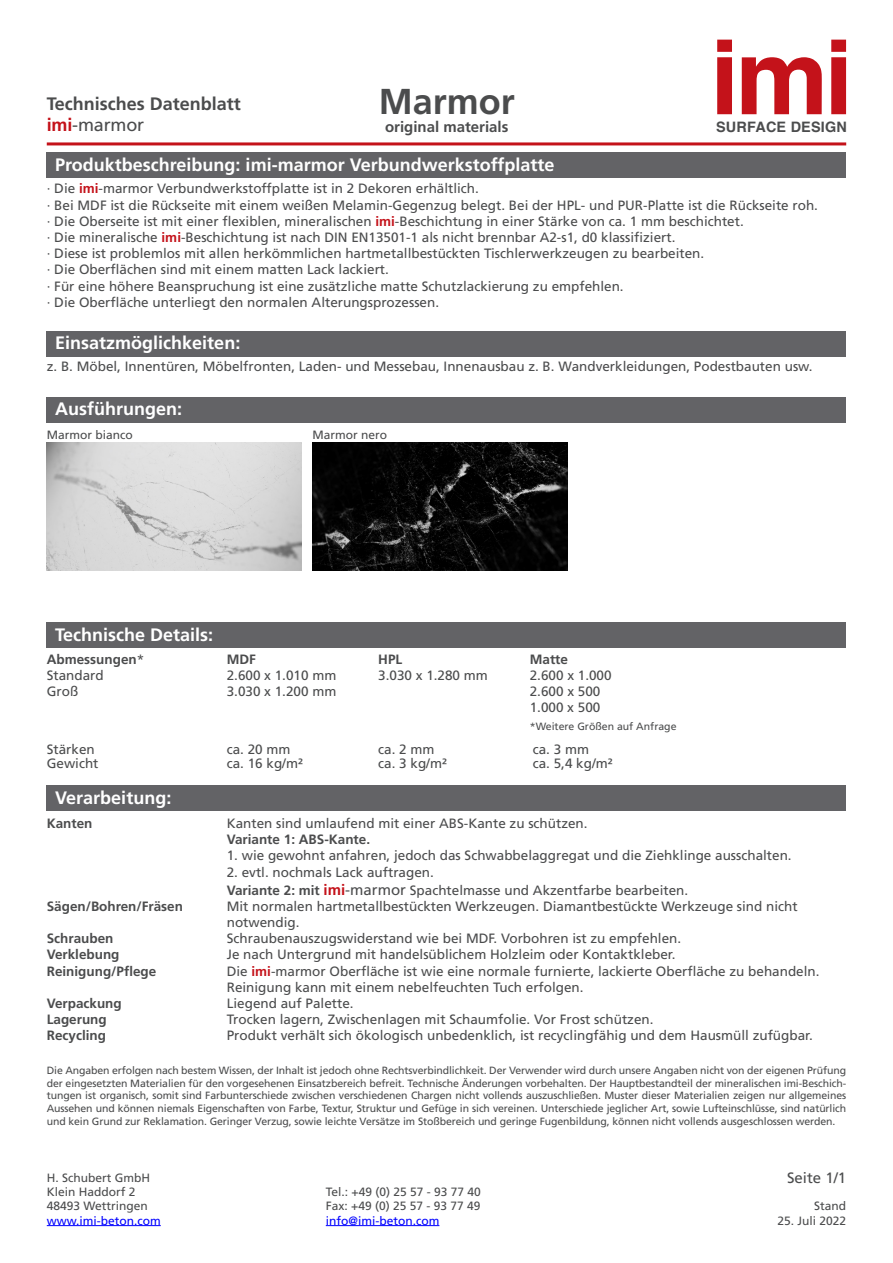
<style>
.page{position:relative;width:893px;height:1263px;background:#fff}
.page>*{position:absolute;margin:0;border:0;box-sizing:border-box;transform-origin:0 0}
.t1{font:700 36px "Frutiger LT Std";color:#4b4c4d}
.t2{font:700 18px "Frutiger LT Std";color:#fff}
.t3{font:700 18px/21.6px "Frutiger LT Std";color:#4b4c4d}
.t4{font:700 15px "Frutiger LT Std";color:#4b4c4d}
.t5{font:15px "Frutiger LT Std";color:#4b4c4d}
.t6{font:700 14.4px "Helvetica";letter-spacing:.015em;color:#4b4c4d}
.t7{font:13.5px/16.2px "Frutiger LT Std";color:#4b4c4d}
.t8{font:700 13.5px "Frutiger LT Std";color:#4b4c4d}
.t9{font:12px/14.4px "Frutiger LT Std";color:#4b4c4d}
.t10{font:12px "Frutiger LT Std";color:#00f}
.t11{font:10.5px/12.6px "Frutiger LT Std";letter-spacing:-.01em;color:#4b4c4d;text-align:justify}
.s1{color:#c4121a}
.s2{font-weight:400}
.s3{font-weight:700;color:#c4121a}
.s4{font-weight:700}
.s5{font-weight:700;font-size:15px;color:#c4121a}
.s6{font-size:15px}
</style>
<div class="page">
<div style="left:47px;top:152px;width:799px;height:26px;background:#636366"></div>
<div style="left:47px;top:332px;width:799px;height:25px;background:#636366"></div>
<div style="left:47px;top:397px;width:799px;height:25px;background:#636366"></div>
<div style="left:47px;top:785px;width:799px;height:26px;background:#636366"></div>
<div style="left:47px;top:622px;width:799px;height:26px;background:#636366"></div>
<img style="left:47px;top:443px;width:255px;height:127px">
<img style="left:313px;top:443px;width:254px;height:127px">
<svg style="left:717px;top:40px;width:15px;height:74px"></svg>
<svg style="left:742px;top:57px;width:80px;height:57px"></svg>
<svg style="left:831px;top:40px;width:15px;height:74px"></svg>
<hr style="left:47px;top:142px;width:799px;height:3px;background:#c4121a">
<hr style="left:47px;top:1225px;width:114px;height:1px;background:#00f">
<hr style="left:326px;top:1225px;width:113px;height:1px;background:#00f">
<h2 class="t3" style="left:47px;top:93px;width:196px">Technisches Datenblatt <span class="s1">imi</span><span class="s2">-marmor</span></h2>
<h1 class="t1" style="left:379px;top:80px;width:138px">Marmor</h1>
<p class="t4" style="left:385px;top:118px;width:125px">original materials</p>
<p class="t6" style="left:716px;top:115px;width:132px">SURFACE DESIGN</p>
<h2 class="t2" style="left:55px;top:154px;width:501px">Produktbeschreibung: imi-marmor Verbundwerkstoffplatte</h2>
<p class="t7" style="left:47px;top:181px;width:773px">· Die <span class="s3">imi</span>-marmor Verbundwerkstoffplatte ist in 2 Dekoren erhältlich.<br>· Bei MDF ist die Rückseite mit einem weißen Melamin-Gegenzug belegt. Bei der HPL- und PUR-Platte ist die Rückseite roh. · Die Oberseite ist mit einer flexiblen, mineralischen <span class="s3">imi</span>-Beschichtung in einer Stärke von ca. 1 mm beschichtet.<br>· Die mineralische <span class="s3">imi</span>-Beschichtung ist nach DIN EN13501-1 als nicht brennbar A2-s1, d0 klassifiziert.<br>· Diese ist problemlos mit allen herkömmlichen hartmetallbestückten Tischlerwerkzeugen zu bearbeiten.<br>· Die Oberflächen sind mit einem matten Lack lackiert.<br>· Für eine höhere Beanspruchung ist eine zusätzliche matte Schutzlackierung zu empfehlen.<br>· Die Oberfläche unterliegt den normalen Alterungsprozessen.</p>
<h2 class="t2" style="left:55px;top:332px;width:187px">Einsatzmöglichkeiten:</h2>
<p class="t7" style="left:47px;top:358px;width:767px">z. B. Möbel, Innentüren, Möbelfronten, Laden- und Messebau, Innenausbau z. B. Wandverkleidungen, Podestbauten usw.</p>
<h2 class="t2" style="left:55px;top:398px;width:128px">Ausführungen:</h2>
<p class="t9" style="left:47px;top:427px;width:88px">Marmor bianco</p>
<p class="t9" style="left:313px;top:427px;width:76px">Marmor nero</p>
<h2 class="t2" style="left:55px;top:624px;width:160px">Technische Details:</h2>
<p class="t8" style="left:47px;top:651px;width:99px">Abmessungen<span class="s2">*</span></p>
<p class="t8" style="left:227px;top:651px;width:31px">MDF</p>
<p class="t8" style="left:378px;top:651px;width:26px">HPL</p>
<p class="t8" style="left:530px;top:651px;width:40px">Matte</p>
<p class="t7" style="left:47px;top:667px;width:59px">Standard</p>
<p class="t7" style="left:227px;top:667px;width:111px">2.600 x 1.010 mm</p>
<p class="t7" style="left:378px;top:667px;width:111px">3.030 x 1.280 mm</p>
<p class="t7" style="left:530px;top:667px;width:83px">2.600 x 1.000</p>
<p class="t7" style="left:47px;top:683px;width:33px">Groß</p>
<p class="t7" style="left:227px;top:683px;width:111px">3.030 x 1.200 mm</p>
<p class="t7" style="left:530px;top:683px;width:72px">2.600 x 500<br>1.000 x 500</p>
<p class="t11" style="left:530px;top:720px;width:148px">*Weitere Größen auf Anfrage</p>
<p class="t7" style="left:47px;top:742px;width:50px">Stärken</p>
<p class="t7" style="left:227px;top:742px;width:65px">ca. 20 mm</p>
<p class="t7" style="left:378px;top:742px;width:58px">ca. 2 mm</p>
<p class="t7" style="left:533px;top:742px;width:58px">ca. 3 mm</p>
<p class="t7" style="left:47px;top:755px;width:53px">Gewicht</p>
<p class="t7" style="left:227px;top:755px;width:78px">ca. 16 kg/m²</p>
<p class="t7" style="left:378px;top:755px;width:70px">ca. 3 kg/m²</p>
<p class="t7" style="left:533px;top:755px;width:81px">ca. 5,4 kg/m²</p>
<h2 class="t2" style="left:55px;top:787px;width:118px">Verarbeitung:</h2>
<p class="t8" style="left:47px;top:815px;width:47px">Kanten</p>
<p class="t7" style="left:227px;top:815px;width:362px">Kanten sind umlaufend mit einer ABS-Kante zu schützen.</p>
<p class="t8" style="left:227px;top:831px;width:145px">Variante 1: ABS-Kante.</p>
<p class="t7" style="left:227px;top:848px;width:566px">1. wie gewohnt anfahren, jedoch das Schwabbelaggregat und die Ziehklinge ausschalten.</p>
<p class="t7" style="left:227px;top:863px;width:463px;line-height:18px">2. evtl. nochmals Lack auftragen.<br><span class="s4">Variante 2: mit</span> <span class="s5">imi</span><span class="s6">-marmor</span> Spachtelmasse und Akzentfarbe bearbeiten.</p>
<p class="t8" style="left:47px;top:898px;width:138px">Sägen/Bohren/Fräsen</p>
<p class="t7" style="left:227px;top:898px;width:572px">Mit normalen hartmetallbestückten Werkzeugen. Diamantbestückte Werkzeuge sind nicht notwendig.</p>
<p class="t8" style="left:47px;top:930px;width:68px">Schrauben</p>
<p class="t7" style="left:227px;top:930px;width:456px">Schraubenauszugswiderstand wie bei MDF. Vorbohren ist zu empfehlen.</p>
<p class="t8" style="left:47px;top:947px;width:74px">Verklebung</p>
<p class="t7" style="left:227px;top:947px;width:450px">Je nach Untergrund mit handelsüblichem Holzleim oder Kontaktkleber.</p>
<p class="t8" style="left:47px;top:963px;width:111px">Reinigung/Pflege</p>
<p class="t7" style="left:227px;top:963px;width:594px">Die <span class="s3">imi</span>-marmor Oberfläche ist wie eine normale furnierte, lackierte Oberfläche zu behandeln.<br>Reinigung kann mit einem nebelfeuchten Tuch erfolgen.</p>
<p class="t8" style="left:47px;top:995px;width:77px">Verpackung</p>
<p class="t7" style="left:227px;top:995px;width:128px">Liegend auf Palette.</p>
<p class="t8" style="left:47px;top:1011px;width:62px">Lagerung</p>
<p class="t7" style="left:227px;top:1011px;width:428px">Trocken lagern, Zwischenlagen mit Schaumfolie. Vor Frost schützen.</p>
<p class="t8" style="left:47px;top:1028px;width:61px">Recycling</p>
<p class="t7" style="left:227px;top:1028px;width:588px">Produkt verhält sich ökologisch unbedenklich, ist recyclingfähig und dem Hausmüll zufügbar.</p>
<p class="t11" style="left:47px;top:1064px;width:801px">Die Angaben erfolgen nach bestem Wissen, der Inhalt ist jedoch ohne Rechtsverbindlichkeit. Der Verwender wird durch unsere Angaben nicht von der eigenen Prüfung der eingesetzten Materialien für den vorgesehenen Einsatzbereich befreit. Technische Änderungen vorbehalten. Der Hauptbestandteil der mineralischen imi-Beschich&shy;tungen ist organisch, somit sind Farbunterschiede zwischen verschiedenen Chargen nicht vollends auszuschließen. Muster dieser Materialien zeigen nur allgemeines Aussehen und können niemals Eigenschaften von Farbe, Textur, Struktur und Gefüge in sich vereinen. Unterschiede jeglicher Art, sowie Lufteinschlüsse, sind natürlich und kein Grund zur Reklamation. Geringer Verzug, sowie leichte Versätze im Stoßbereich und geringe Fugenbildung, können nicht vollends ausgeschlossen werden.</p>
<p class="t9" style="left:47px;top:1170px;width:105px">H. Schubert GmbH<br>Klein Haddorf 2<br>48493 Wettringen</p>
<p class="t10" style="left:47px;top:1213px;width:115px">www.imi-beton.com</p>
<p class="t9" style="left:326px;top:1184px;width:157px">Tel.: +49 (0) 25 57 - 93 77 40<br>Fax: +49 (0) 25 57 - 93 77 49</p>
<p class="t10" style="left:326px;top:1213px;width:115px">info@imi-beton.com</p>
<p class="t5" style="left:787px;top:1168px;width:61px">Seite 1/1</p>
<p class="t9" style="left:814px;top:1199px;width:34px">Stand</p>
<p class="t9" style="left:777px;top:1213px;width:70px">25. Juli 2022</p>
</div>
